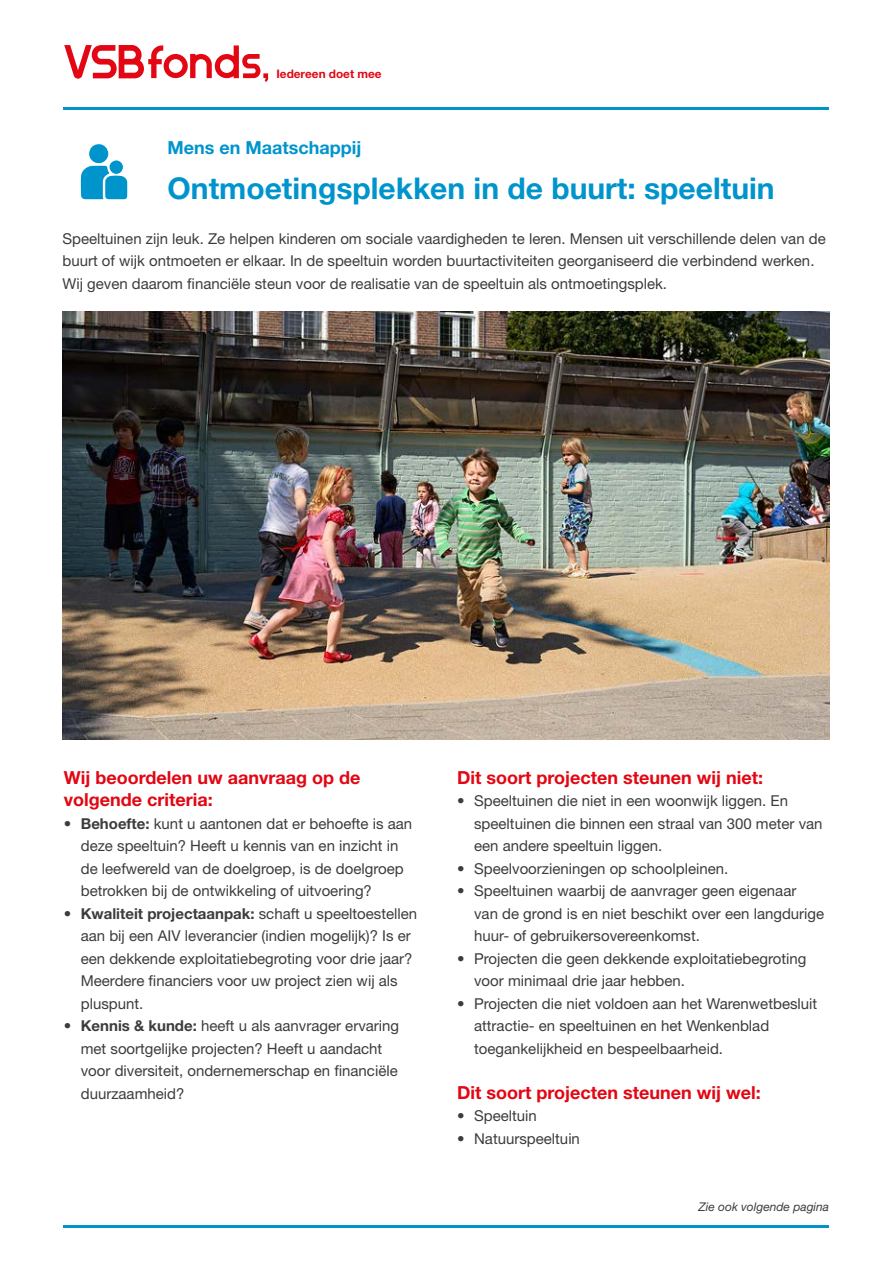
<style>
.page{position:relative;width:893px;height:1263px;background:#fff}
.page>*{position:absolute;margin:0;border:0;box-sizing:border-box;transform-origin:0 0}
.t1{font:700 30px "Helvetica Neue LT Std";color:#0094cd}
.t2{font:700 18px/22.5px "Helvetica Neue LT Std";color:#e30613}
.t3{font:700 18px "Helvetica Neue LT Std";color:#0094cd}
.t4{font:15px/22.5px "Helvetica Neue LT Std";color:#3c3c3b}
.t5{font:italic 12px "Helvetica Neue LT Std";color:#3c3c3b}
.t6{font:700 11.7px "Helvetica Neue LT Std";color:#e30613}
.s1{font-weight:700}
</style>
<div class="page">
<svg style="left:64px;top:45px;width:204px;height:37px"></svg>
<hr style="left:64px;top:108px;width:765px;height:2px;background:#0094cd">
<hr style="left:64px;top:1225px;width:765px;height:2px;background:#0094cd">
<svg style="left:81px;top:144px;width:46px;height:55px"></svg>
<div style="left:110px;top:160px;width:13px;height:14px;background:#0094cd;border-radius:50%"></div>
<img style="left:63px;top:311px;width:766px;height:428px">
<p class="t6" style="left:276px;top:67px;width:107px">Iedereen doet mee</p>
<p class="t3" style="left:168px;top:136px;width:195px">Mens en Maatschappij</p>
<h1 class="t1" style="left:168px;top:170px;width:609px">Ontmoetingsplekken in de buurt: speeltuin</h1>
<p class="t4" style="left:63px;top:227px;width:765px">Speeltuinen zijn leuk. Ze helpen kinderen om sociale vaardigheden te leren. Mensen uit verschillende delen van de buurt of wijk ontmoeten er elkaar. In de speeltuin worden buurtactiviteiten georganiseerd die verbindend werken.<br>Wij geven daarom financiële steun voor de realisatie van de speeltuin als ontmoetingsplek.</p>
<p class="t2" style="left:64px;top:766px;width:298px">Wij beoordelen uw aanvraag op de volgende criteria:</p>
<p class="t4" style="left:81px;top:812px;width:333px;text-indent:-17px">• <span class="s1">Behoefte:</span> kunt u aantonen dat er behoefte is aan deze speeltuin? Heeft u kennis van en inzicht in de leefwereld van de doelgroep, is de doelgroep betrokken bij de ontwikkeling of uitvoering?</p>
<p class="t4" style="left:81px;top:902px;width:338px;text-indent:-17px">• <span class="s1">Kwaliteit projectaanpak:</span> schaft u speeltoestellen aan bij een AIV leverancier (indien mogelijk)? Is er een dekkende exploitatiebegroting voor drie jaar?<br>Meerdere financiers voor uw project zien wij als pluspunt.</p>
<p class="t4" style="left:81px;top:1014px;width:320px;text-indent:-17px">• <span class="s1">Kennis &amp; kunde:</span> heeft u als aanvrager ervaring met soortgelijke projecten? Heeft u aandacht voor diversiteit, ondernemerschap en financiële duurzaamheid?</p>
<p class="t2" style="left:457px;top:766px;width:307px">Dit soort projecten steunen wij niet:</p>
<p class="t4" style="left:474px;top:789px;width:350px;text-indent:-17px">• Speeltuinen die niet in een woonwijk liggen. En speeltuinen die binnen een straal van 300 meter van een andere speeltuin liggen.</p>
<p class="t4" style="left:457px;top:857px;width:273px">• Speelvoorzieningen op schoolpleinen.</p>
<p class="t4" style="left:474px;top:879px;width:352px;text-indent:-17px">• Speeltuinen waarbij de aanvrager geen eigenaar<br>van de grond is en niet beschikt over een langdurige huur- of gebruikersovereenkomst.</p>
<p class="t4" style="left:474px;top:947px;width:334px;text-indent:-17px">• Projecten die geen dekkende exploitatiebegroting voor minimaal drie jaar hebben.</p>
<p class="t4" style="left:474px;top:992px;width:345px;text-indent:-17px">• Projecten die niet voldoen aan het Warenwetbesluit attractie- en speeltuinen en het Wenkenblad toegankelijkheid en bespeelbaarheid.</p>
<p class="t2" style="left:457px;top:1081px;width:305px">Dit soort projecten steunen wij wel:</p>
<p class="t4" style="left:457px;top:1104px;width:81px">• Speeltuin</p>
<p class="t4" style="left:457px;top:1127px;width:124px">• Natuurspeeltuin</p>
<p class="t5" style="left:698px;top:1200px;width:132px">Zie ook volgende pagina</p>
</div>
